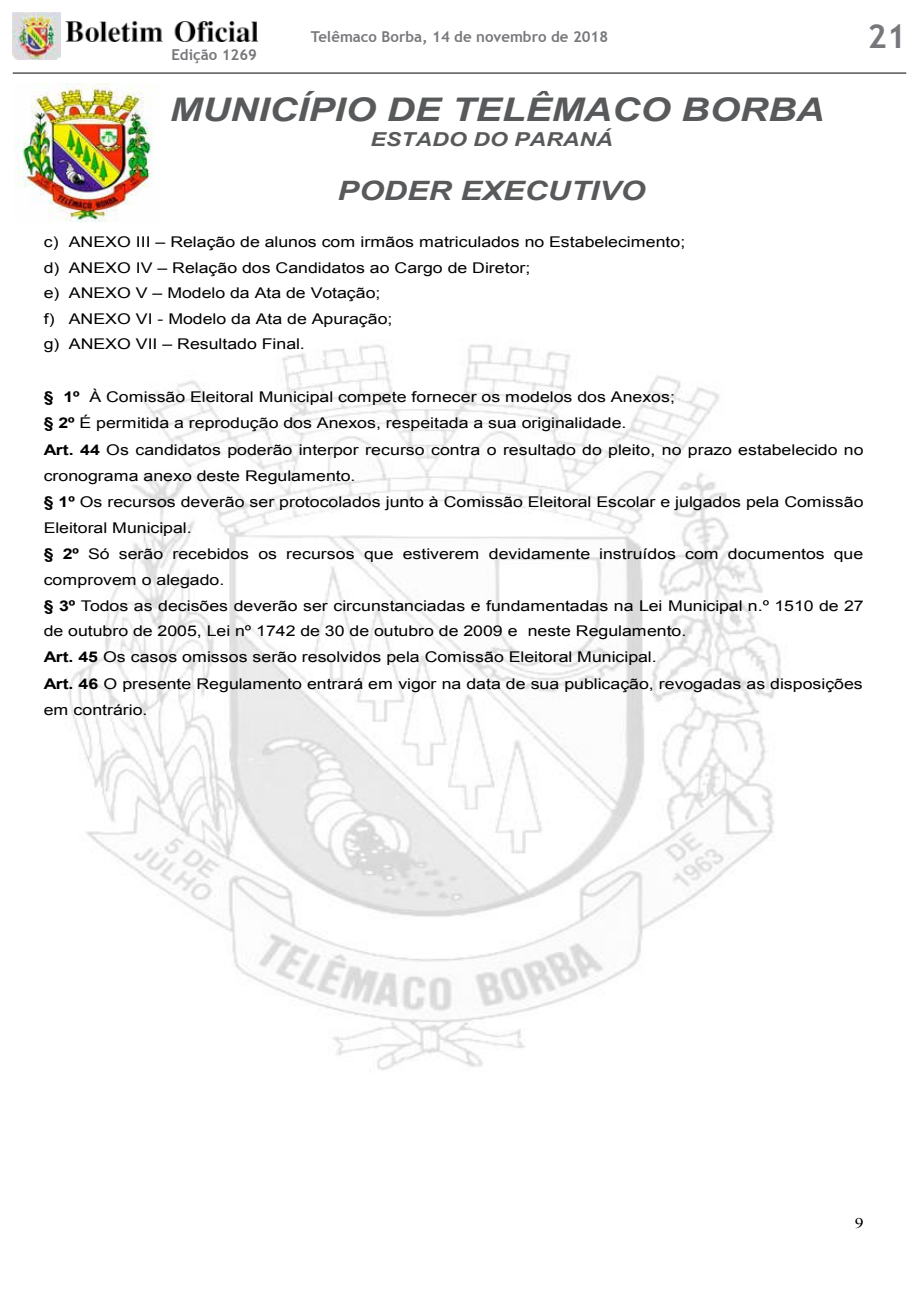
<style>
.page{position:relative;width:919px;height:1289px;background:#fff}
.page>*{position:absolute;margin:0;border:0;box-sizing:border-box;transform-origin:0 0}
.t1{font:700 33px "Trebuchet MS";color:#77787b}
.t2{font:italic 700 32.55px "Arial";color:#58595b;scale:1.2 1}
.t3{font:italic 700 26.7px "Arial";color:#58595b;scale:1.2 1}
.t4{font:italic 700 19.2px "Arial";color:#58595b;scale:1.2 1}
.t5{font:700 15px "Trebuchet MS";color:#77787b}
.t6{font:14.7px/26.1px "Arial";color:#000;scale:1.2 1}
.t7{font:14.7px "Times New Roman";color:#000;scale:1.2 1}
.s1{font-style:inherit}
.s2{font-weight:700}
</style>
<div class="page">
<img style="left:13px;top:13px;width:47px;height:47px">
<img style="left:66px;top:21px;width:191px;height:21px">
<hr style="left:13px;top:73px;width:893px;height:1px;background:#000">
<img style="left:14px;top:83px;width:139px;height:139px">
<img style="left:68px;top:344px;width:713px;height:726px">
<p class="t5" style="left:311px;top:27px;width:299px">Telêmaco Borba, 14 de novembro de 2018</p>
<h1 class="t1" style="left:867px;top:16px;width:40px">21</h1>
<p class="t5" style="left:171px;top:45px;width:87px">Edição 1269</p>
<h2 class="t2" style="left:170px;top:88px;width:547px">MUNICÍPIO DE TELÊMACO BORBA</h2>
<h3 class="t4" style="left:370px;top:126px;width:203px">ESTADO DO PARANÁ</h3>
<h3 class="t3" style="left:337px;top:173px;width:258px">PODER EXECUTIVO</h3>
<p class="t6" style="left:44px;top:229px;width:536px;line-height:25.5px">c) ANEXO III <span class="s1">–</span> Relação de alunos com irmãos matriculados no Estabelecimento; d) ANEXO IV <span class="s1">–</span> Relação dos Candidatos ao Cargo de Diretor;<br>e) ANEXO V <span class="s1">–</span> Modelo da Ata de Votação;<br>f) ANEXO VI - Modelo da Ata de Apuração;<br>g) ANEXO VII <span class="s1">–</span> Resultado Final.</p>
<p class="t6" style="left:44px;top:383px;width:684px"><span class="s2">§ 1º</span> À Comissão Eleitoral Municipal compete fornecer os modelos dos Anexos;<br><span class="s2">§ 2º</span> É permitida a reprodução dos Anexos, respeitada a sua originalidade.<br><span class="s2">Art. 44</span> Os candidatos poderão interpor recurso contra o resultado do pleito, no prazo estabelecido no cronograma anexo deste Regulamento.<br><span class="s2">§ 1º</span> Os recursos deverão ser protocolados junto à Comissão Eleitoral Escolar e julgados pela Comissão Eleitoral Municipal.<br><span class="s2">§ 2º</span> Só serão recebidos os recursos que estiverem devidamente instruídos com documentos que comprovem o alegado.<br><span class="s2">§ 3º</span> Todos as decisões deverão ser circunstanciadas e fundamentadas na Lei Municipal n.º 1510 de 27 de outubro de 2005, Lei nº 1742 de 30 de outubro de 2009 e neste Regulamento.<br><span class="s2">Art. 45</span> Os casos omissos serão resolvidos pela Comissão Eleitoral Municipal.<br><span class="s2">Art. 46</span> O presente Regulamento entrará em vigor na data de sua publicação, revogadas as disposições em contrário.</p>
<p class="t7" style="left:854px;top:1213px;width:9px">9</p>
</div>
